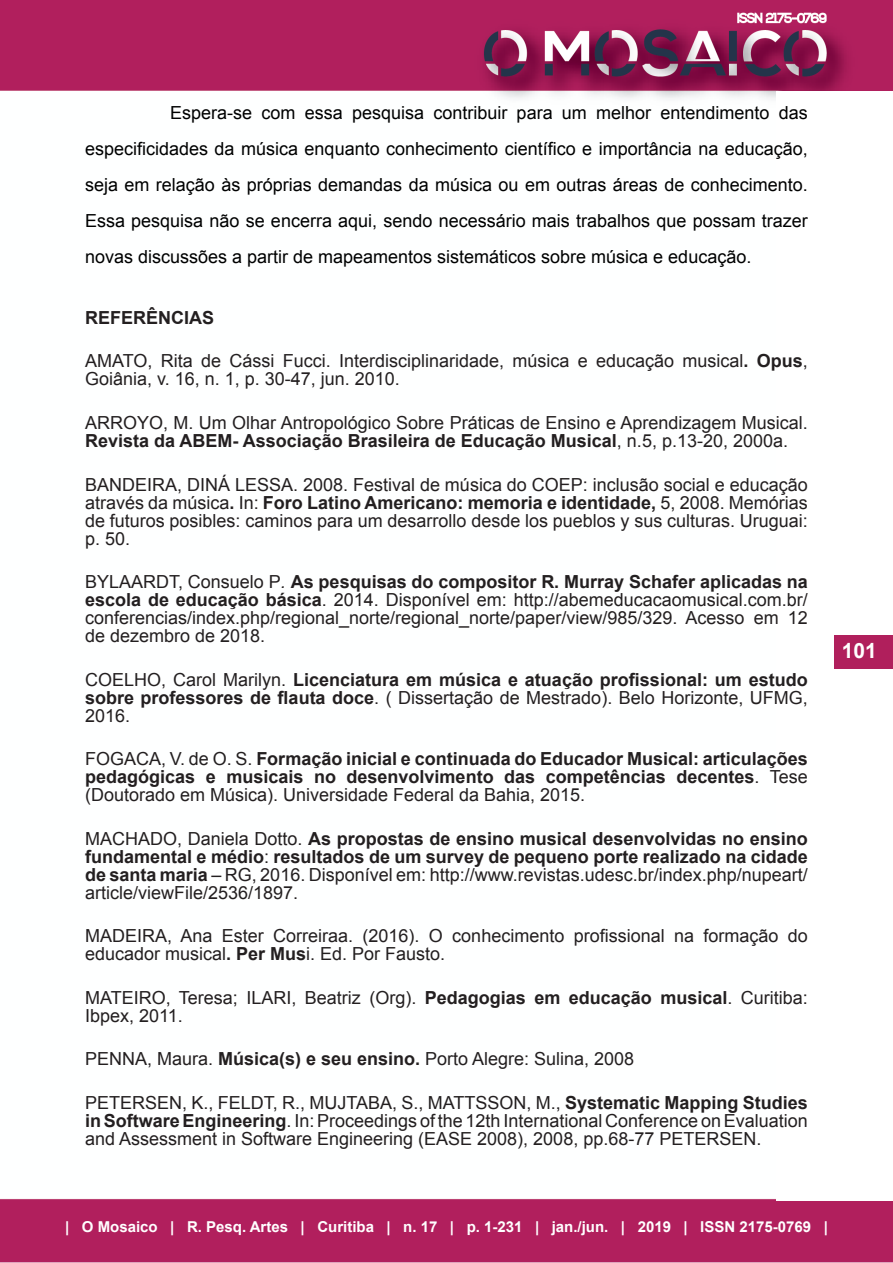
<style>
.page{position:relative;width:893px;height:1263px;background:#fff}
.page>*{position:absolute;margin:0;border:0;box-sizing:border-box;transform-origin:0 0}
.t1{font:700 21px "Arial";color:#fff}
.referencias{font:18px/18px "Arial";color:#231f20}
.referencias-2{font:700 18px/18px "Arial";color:#231f20;text-align:justify}
.Corpo{font:18px/36px "Arial";color:#000;text-align:justify}
.Título_2{font:700 18px "Arial";color:#231f20}
.t2{font:700 15px "Arial";color:#fff}
.s1{font-weight:700}
.s2{font-style:italic}
.s3{font-weight:400}
</style>
<div class="page">
<img style="left:0;top:0;width:893px;height:1263px">
<div style="left:777px;top:92px;width:116px;height:1109px;background:#fff"></div>
<div style="left:834px;top:635px;width:59px;height:33px;background:#b01f5c"></div>
<p class="Corpo" style="left:85px;top:95px;width:724px;text-indent:85px">Espera-se com essa pesquisa contribuir para um melhor entendimento das especificidades da música enquanto conhecimento científico e importância na educação, seja em relação às próprias demandas da música ou em outras áreas de conhecimento.<br>Essa pesquisa não se encerra aqui, sendo necessário mais trabalhos que possam trazer novas discussões a partir de mapeamentos sistemáticos sobre música e educação.</p>
<p class="Título_2" style="left:85px;top:306px;width:131px">REFERÊNCIAS</p>
<p class="referencias" style="left:85px;top:352px;width:724px">AMATO, Rita de Cássi Fucci. Interdisciplinaridade, música e educação musical<span class="s1">. Opus</span>,<br>Goiânia, v. 16, n. 1, p. 30-47, jun. 2010.</p>
<p class="referencias" style="left:85px;top:414px;width:724px">ARROYO, M. Um Olhar Antropológico Sobre Práticas de Ensino e Aprendizagem Musical.<br><span class="s1">Revista da ABEM- Associação Brasileira de Educação Musical</span>, n.5, p.13-20, 2000a.</p>
<p class="referencias" style="left:85px;top:475px;width:724px;text-align:justify">BANDEIRA, DINÁ LESSA. 2008. Festival de música do COEP: inclusão social e educação através da música<span class="s1">.</span> In: <span class="s1">Foro Latino Americano: memoria e identidade,</span> 5, 2008. Memórias de futuros posibles: caminos para um desarrollo desde los pueblos y sus culturas. Uruguai: p. 50.</p>
<p class="referencias" style="left:85px;top:573px;width:724px;text-align:justify">BYLAARDT, Consuelo P<span class="s2">.</span> <span class="s1">As pesquisas do compositor R. Murray Schafer aplicadas na escola de educação básica</span>. 2014. Disponível em: http://abemeducacaomusical.com.br/ conferencias/index.php/regional_norte/regional_norte/paper/view/985/329. Acesso em 12 de dezembro de 2018.</p>
<p class="referencias-2" style="left:85px;top:671px;width:724px"><span class="s3">COELHO, Carol Marilyn.</span> Licenciatura em música e atuação profissional: um estudo sobre professores de flauta doce<span class="s3">. ( Dissertação de Mestrado). Belo Horizonte, UFMG, 2016.</span></p>
<p class="referencias-2" style="left:85px;top:750px;width:724px"><span class="s3">FOGACA, V. de O. S.</span> Formação inicial e continuada do Educador Musical: articulações pedagógicas e musicais no desenvolvimento das competências decentes<span class="s3">. Tese (Doutorado em Música). Universidade Federal da Bahia, 2015.</span></p>
<p class="referencias-2" style="left:85px;top:830px;width:724px"><span class="s3">MACHADO, Daniela Dotto.</span> As propostas de ensino musical desenvolvidas no ensino fundamental e médio<span class="s3">:</span> resultados de um survey de pequeno porte realizado na cidade de santa maria <span class="s3">– RG, 2016. Disponível em: http://www.revistas.udesc.br/index.php/nupeart/ article/viewFile/2536/1897.</span></p>
<p class="referencias" style="left:85px;top:927px;width:724px">MADEIRA, Ana Ester Correiraa. (2016). O conhecimento profissional na formação do educador musical<span class="s1">. Per Mus</span>i. Ed. Por Fausto.</p>
<p class="referencias" style="left:85px;top:988px;width:724px">MATEIRO, Teresa; ILARI, Beatriz (Org). <span class="s1">Pedagogias em educação musical</span>. Curitiba:<br>Ibpex, 2011.</p>
<p class="referencias" style="left:85px;top:1050px;width:551px">PENNA, Maura. <span class="s1">Música(s) e seu ensino.</span> Porto Alegre: Sulina, 2008</p>
<p class="referencias" style="left:85px;top:1093px;width:724px;text-align:justify">PETERSEN, K., FELDT, R., MUJTABA, S., MATTSSON, M., <span class="s1">Systematic Mapping Studies in Software Engineering</span>. In: Proceedings of the 12th International Conference on Evaluation and Assessment in Software Engineering (EASE 2008), 2008, pp.68-77 PETERSEN.</p>
<p class="t1" style="left:842px;top:636px;width:37px">101</p>
<p class="t2" style="left:65px;top:1217px;width:764px">| O Mosaico | R. Pesq. Artes | Curitiba | n. 17 | p. 1-231 | jan./jun. | 2019 | ISSN 2175-0769 |</p>
</div>
